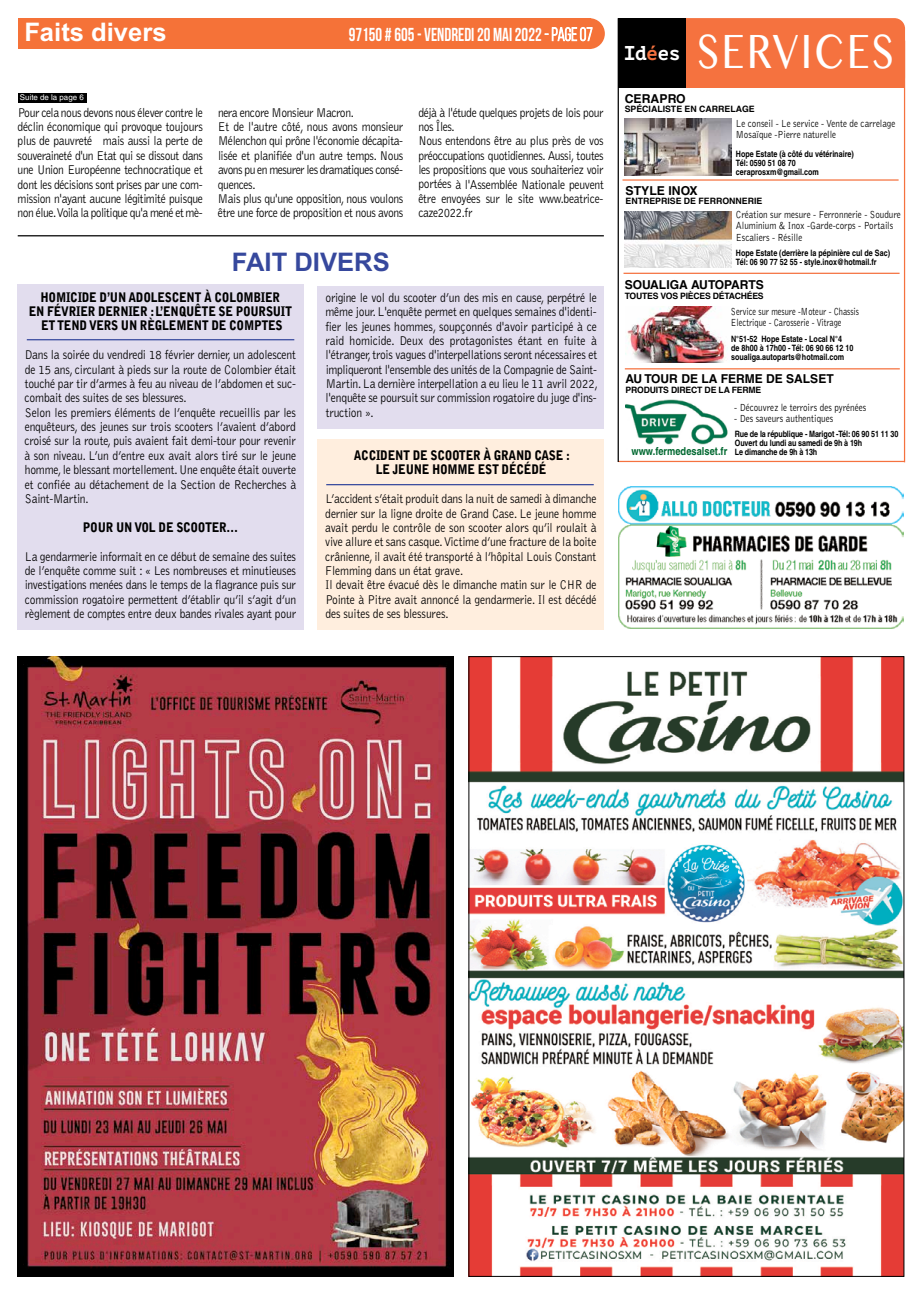
<style>
.page{position:relative;width:922px;height:1294px;background:#fff}
.page>*{position:absolute;margin:0;border:0;box-sizing:border-box;transform-origin:0 0}
.t1{font:48.5px "Tamil MN";color:#fff;scale:.77 1}
.t2{font:700 25.62px "Arial";color:#fff}
.t3{font:700 25.62px "Arial";color:#36489d}
.t4{font:700 20px "PT Mono";color:#fff;scale:.93 1}
.t5{font:700 18.75px "Bebas Neue";color:#fff;scale:.9 1}
.t6{font:300 13.12px/14.4px "Bell Gothic";letter-spacing:-.015em;color:#000;text-align:justify;scale:.88 1}
.t7{font:300 13.12px/14.4px "Bell Gothic";letter-spacing:-.035em;color:#000;scale:.88 1}
.t8{font:900 13.12px/14.4px "Bell Gothic";letter-spacing:-.025em;color:#000;text-align:center;scale:.88 1}
.t9{font:700 12.25px "Helvetica";color:#000}
.t10{font:700 condensed 11px "Helvetica";color:#006830}
.t11{font:300 10.62px/11.2px "Bell Gothic";color:#000;scale:.85 1}
.t12{font:300 10.62px/11.2px "Bell Gothic";color:#000;scale:.78 1}
.t13{font:700 8.75px/8.8px "Helvetica";color:#000;scale:.82 1}
.t14{font:700 8.75px "Helvetica";color:#000}
.t15{font:700 8.75px "Helvetica";letter-spacing:-.025em;color:#000}
.t16{font:7.88px "Helvetica";color:#fff}
.s1{font-weight:400}
.s2{color:#f5723f}
.s3{font-stretch:normal;font-size:8.75px;color:#000}
</style>
<div class="page">
<div style="left:317px;top:439px;width:286px;height:190px;background:#ffeede"></div>
<div style="left:317px;top:286px;width:286px;height:142px;background:#e2ddee"></div>
<div style="left:18px;top:284px;width:286px;height:345px;background:#e2ddee"></div>
<img style="left:18px;top:656px;width:435px;height:620px">
<img style="left:470px;top:658px;width:432px;height:616px">
<div style="left:19px;top:18px;width:571px;height:31px;background:#f57238"></div>
<div style="left:574px;top:18px;width:30px;height:31px;background:#f57238;border-radius:50%"></div>
<svg style="left:544px;top:27px;width:48px;height:14px"></svg>
<div style="left:670px;top:18px;width:234px;height:70px;background:#f5723f;border-radius:11px"></div>
<div style="left:618px;top:18px;width:67px;height:70px;background:#000"></div>
<div style="left:686px;top:35px;width:218px;height:53px;background:#f5723f"></div>
<hr style="left:622px;top:179px;width:276px;height:2px;background:#f5723f">
<img style="left:625px;top:399px;width:103px;height:46px">
<img style="left:624px;top:118px;width:107px;height:57px">
<img style="left:625px;top:306px;width:103px;height:56px">
<hr style="left:617px;top:461px;width:287px;height:1px;background:#f5723f">
<img style="left:624px;top:211px;width:107px;height:57px">
<hr style="left:617px;top:18px;width:1px;height:444px;background:#000">
<hr style="left:903px;top:41px;width:1px;height:421px;background:#f5723f">
<hr style="left:623px;top:273px;width:276px;height:1px;background:#f5723f">
<hr style="left:624px;top:368px;width:275px;height:1px;background:#f5723f">
<img style="left:618px;top:486px;width:285px;height:142px">
<div style="left:18px;top:93px;width:68px;height:10px;background:#000"></div>
<hr style="left:18px;top:235px;width:585px;height:1px;background:#000">
<hr style="left:27px;top:339px;width:267px;height:1px;background:#36489d">
<hr style="left:326px;top:484px;width:267px;height:1px;background:#36489d">
<h2 class="t2" style="left:24px;top:16px;width:144px">Faits divers</h2>
<p class="t16" style="left:20px;top:93px;width:65px">Suite de la page 6</p>
<h3 class="t5" style="left:349px;top:24px;width:272px">97150 # 605- VENDREDI 20 MAI2022 <span class="s1">- Page07</span></h3>
<p class="t6" style="left:18px;top:105px;width:212px">Pour cela nous devons nous élever contre le déclin économique qui provoque toujours plus de pauvreté mais aussi la perte de souveraineté d'un Etat qui se dissout dans une Union Européenne technocratique et dont les décisions sont prises par une com&shy;mission n'ayant aucune légitimité puisque non élue.Voila la politique qu'a mené et mè-</p>
<p class="t7" style="left:218px;top:105px;width:212px">nera encore Monsieur Macron.<br>Et de l'autre côté, nous avons monsieur Mélenchon qui prône l'économie décapita&shy;lisée et planifiée d'un autre temps. Nous avons pu en mesurer les dramatiques consé&shy;quences.<br>Mais plus qu'une opposition, nous voulons être une force de proposition et nous avons</p>
<p class="t7" style="left:418px;top:105px;width:212px">déjà à l'étude quelques projets de lois pour nos Îles.<br>Nous entendons être au plus près de vos préoccupations quotidiennes. Aussi, toutes les propositions que vous souhaiteriez voir portées à l'Assemblée Nationale peuvent être envoyées sur le site www.beatrice&shy;caze2022.fr</p>
<h2 class="t3" style="left:232px;top:245px;width:159px">FAIT DIVERS</h2>
<p class="t8" style="left:29px;top:290px;width:301px">HOMICIDE D’UN ADOLESCENT À COLOMBIER<br>EN FÉVRIER DERNIER :L’ENQUÊTE SE POURSUIT<br>ET TEND VERS UN RÈGLEMENT DE COMPTES</p>
<p class="t6" style="left:25px;top:348px;width:310px;text-align:left">Dans la soirée du vendredi 18 février dernier, un adolescent de 15 ans, circulant à pieds sur la route de Colombier était touché par tir d’armes à feu au niveau de l’abdomen et suc&shy;combait des suites de ses blessures.<br>Selon les premiers éléments de l’enquête recueillis par les enquêteurs, des jeunes sur trois scooters l’avaient d’abord croisé sur la route, puis avaient fait demi-tour pour revenir à son niveau. L’un d’entre eux avait alors tiré sur le jeune homme,le blessant mortellement.Une enquête était ouverte et confiée au détachement de la Section de Recherches à Saint-Martin.</p>
<p class="t8" style="left:83px;top:520px;width:178px">POUR UN VOL DE SCOOTER…</p>
<p class="t6" style="left:25px;top:549px;width:310px">La gendarmerie informait en ce début de semaine des suites de l’enquête comme suit : « Les nombreuses et minutieuses investigations menées dans le temps de la flagrance puis sur commission rogatoire permettent d’établir qu’il s’agit d’un règlement de comptes entre deux bandes rivales ayant pour</p>
<p class="t6" style="left:325px;top:290px;width:311px">origine le vol du scooter d’un des mis en cause, perpétré le même jour.L'enquête permet en quelques semaines d'identi&shy;fier les jeunes hommes, soupçonnés d'avoir participé à ce raid homicide. Deux des protagonistes étant en fuite à l'étranger,trois vagues d'interpellations seront nécessaires et impliqueront l'ensemble des unités de la Compagnie de Saint-Martin.La dernière interpellation a eu lieu le 11 avril 2022, l'enquête se poursuit sur commission rogatoire du juge d'ins&shy;truction ».</p>
<p class="t8" style="left:354px;top:448px;width:247px">ACCIDENT DE SCOOTER À GRAND CASE :<br>LE JEUNE HOMME EST DÉCÉDÉ</p>
<p class="t6" style="left:325px;top:492px;width:310px;text-align:left">L’accident s’était produit dans la nuit de samedi à dimanche dernier sur la ligne droite de Grand Case. Le jeune homme avait perdu le contrôle de son scooter alors qu’il roulait à vive allure et sans casque.Victime d’une fracture de la boite crânienne, il avait été transporté à l’hôpital Louis Constant Flemming dans un état grave.<br>Il devait être évacué dès le dimanche matin sur le CHR de Pointe à Pitre avait annoncé la gendarmerie. Il est décédé des suites de ses blessures.</p>
<h3 class="t4" style="left:624px;top:41px;width:62px">Id<span class="s2">é</span>es</h3>
<h1 class="t1" style="left:698px;top:19px;width:255px">SERVICES</h1>
<p class="t9" style="left:624px;top:91px;width:63px">CERAPRO</p>
<p class="t14" style="left:624px;top:102px;width:131px">SPÉCIALISTE EN CARRELAGE</p>
<p class="t11" style="left:735px;top:118px;width:189px">Le conseil - Le service - Vente de carrelage<br>Mosaïque -Pierre naturelle</p>
<p class="t13" style="left:735px;top:150px;width:145px">Hope Estate (à côté du vétérinaire)<br>Tél: 0590 51 08 70 ceraprosxm@gmail.com</p>
<p class="t9" style="left:625px;top:183px;width:74px">STYLE INOX</p>
<p class="t14" style="left:625px;top:194px;width:138px">ENTREPRISE DE FERRONNERIE</p>
<p class="t11" style="left:735px;top:209px;width:196px">Création sur mesure - Ferronnerie - Soudure<br>Aluminium &amp; Inox -Garde-corps - Portails<br>Escaliers - Résille</p>
<p class="t13" style="left:735px;top:248px;width:189px">Hope Estate (derrière la pépinière cul de Sac)<br>Tél: 06 90 77 52 55 - style.inox@hotmail.fr</p>
<p class="t9" style="left:624px;top:277px;width:141px">SOUALIGA AUTOPARTS</p>
<p class="t15" style="left:624px;top:289px;width:140px">TOUTES VOS PIÈCES DÉTACHÉES</p>
<p class="t12" style="left:730px;top:306px;width:166px">Service sur mesure -Moteur - Chassis<br>Electrique - Carosserie - Vitrage</p>
<p class="t13" style="left:731px;top:335px;width:151px">N°51-52 Hope Estate - Local N°4<br>de 8h00 à 17h00 - Tél: 06 90 66 12 10 soualiga.autoparts@hotmail.com</p>
<p class="t9" style="left:625px;top:371px;width:210px">AU TOUR DE LA FERME DE SALSET</p>
<p class="t14" style="left:625px;top:383px;width:137px">PRODUITS DIRECT DE LA FERME</p>
<p class="t11" style="left:734px;top:402px;width:157px">- Découvrez le terroirs des pyrénées</p>
<p class="t11" style="left:734px;top:413px;width:118px">- Des saveurs authentiques</p>
<p class="t13" style="left:734px;top:429px;width:201px">Rue de la république - Marigot -Tél: 06 90 51 11 30<br>Ouvert du lundi au samedi de 9h à 19h</p>
<p class="t10" style="left:631px;top:444px;width:187px">www.fermedesalset.fr <span class="s3">Le dimanche de 9h à 13h</span></p>
</div>
